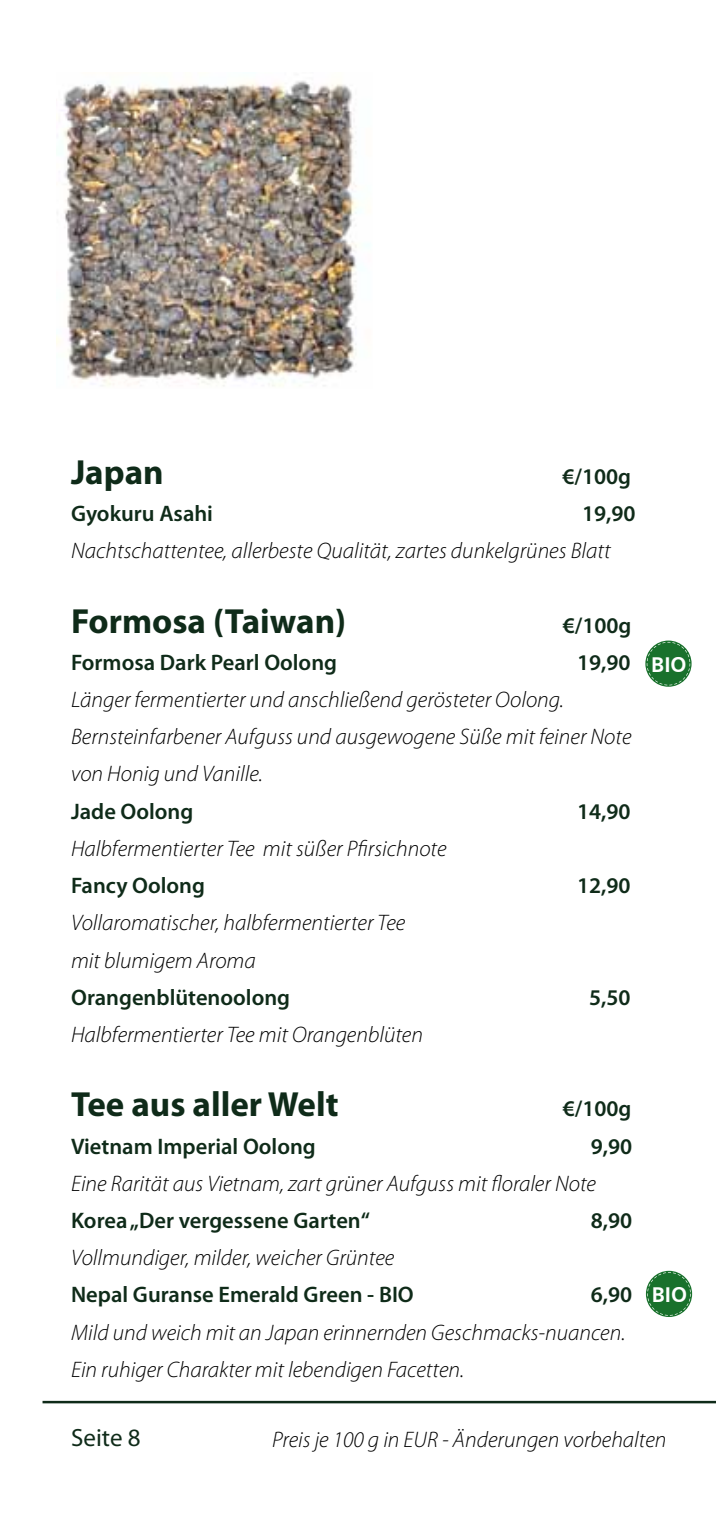
<style>
.page{position:relative;width:716px;height:1531px;background:#fff}
.page>*{position:absolute;margin:0;border:0;box-sizing:border-box;transform-origin:0 0}
.t1{font:700 35px "Myriad Pro";color:#0f2b19}
.t2{font:25px "Myriad Pro";color:#0f2b19}
.t3{font:italic 300 22.5px/37.2px "Myriad Pro";color:#000}
.t4{font:600 22.5px "Myriad Pro";color:#0f2b19}
.t5{font:21.25px "Humanist 777 BT Bold B";color:#fff}
</style>
<div class="page">
<hr style="left:43px;top:1401px;width:673px;height:2px;background:#0f2b19">
<svg style="left:646px;top:1271px;width:46px;height:46px"></svg>
<svg style="left:647px;top:1272px;width:44px;height:43px;background:#408950"></svg>
<img style="left:56px;top:80px;width:313px;height:307px">
<svg style="left:645px;top:640px;width:46px;height:47px"></svg>
<svg style="left:647px;top:642px;width:43px;height:43px;background:#3d874d"></svg>
<h1 class="t1" style="left:71px;top:449px;width:94px">Japan</h1>
<p class="t4" style="left:71px;top:499px;width:143px">Gyokuru Asahi</p>
<p class="t4" style="left:582px;top:499px;width:55px">19,90</p>
<p class="t3" style="left:71px;top:532px;width:541px">Nachtschattentee, allerbeste Qualität, zartes dunkelgrünes Blatt</p>
<p class="t4" style="left:562px;top:462px;width:70px">€/100g</p>
<h1 class="t1" style="left:71px;top:598px;width:277px">Formosa (Taiwan)</h1>
<p class="t4" style="left:71px;top:648px;width:267px">Formosa Dark Pearl Oolong</p>
<p class="t4" style="left:577px;top:648px;width:55px">19,90</p>
<p class="t3" style="left:71px;top:681px;width:562px">Länger fermentierter und anschließend gerösteter Oolong.<br>Bernsteinfarbener Aufguss und ausgewogene Süße mit feiner Note von Honig und Vanille.</p>
<p class="t4" style="left:71px;top:797px;width:124px">Jade Oolong</p>
<p class="t4" style="left:577px;top:797px;width:55px">14,90</p>
<p class="t3" style="left:71px;top:829px;width:377px">Halbfermentierter Tee mit süßer Pfirsichnote</p>
<p class="t4" style="left:71px;top:871px;width:135px">Fancy Oolong</p>
<p class="t4" style="left:577px;top:871px;width:55px">12,90</p>
<p class="t3" style="left:71px;top:904px;width:336px">Vollaromatischer, halbfermentierter Tee mit blumigem Aroma</p>
<p class="t4" style="left:71px;top:983px;width:220px">Orangenblütenoolong</p>
<p class="t4" style="left:589px;top:983px;width:43px">5,50</p>
<p class="t3" style="left:71px;top:1016px;width:353px">Halbfermentierter Tee mit Orangenblüten</p>
<p class="t4" style="left:563px;top:611px;width:70px">€/100g</p>
<h1 class="t1" style="left:71px;top:1082px;width:269px">Tee aus aller Welt</h1>
<p class="t4" style="left:71px;top:1131px;width:246px">Vietnam Imperial Oolong</p>
<p class="t4" style="left:590px;top:1131px;width:43px">9,90</p>
<p class="t3" style="left:71px;top:1164px;width:526px">Eine Rarität aus Vietnam, zart grüner Aufguss mit floraler Note</p>
<p class="t4" style="left:71px;top:1206px;width:300px">Korea „Der vergessene Garten“</p>
<p class="t4" style="left:590px;top:1206px;width:43px">8,90</p>
<p class="t3" style="left:71px;top:1239px;width:325px">Vollmundiger, milder, weicher Grüntee</p>
<p class="t4" style="left:71px;top:1280px;width:344px">Nepal Guranse Emerald Green - BIO</p>
<p class="t4" style="left:590px;top:1280px;width:43px">6,90</p>
<p class="t3" style="left:71px;top:1313px;width:556px">Mild und weich mit an Japan erinnernden Geschmacks-nuancen.<br>Ein ruhiger Charakter mit lebendigen Facetten.</p>
<p class="t4" style="left:563px;top:1094px;width:70px">€/100g</p>
<p class="t5" style="left:651px;top:651px;width:37px">BIO</p>
<p class="t5" style="left:652px;top:1281px;width:37px">BIO</p>
<p class="t2" style="left:71px;top:1422px;width:71px">Seite 8</p>
<p class="t3" style="left:272px;top:1421px;width:396px">Preis je 100 g in EUR - Änderungen vorbehalten</p>
</div>
